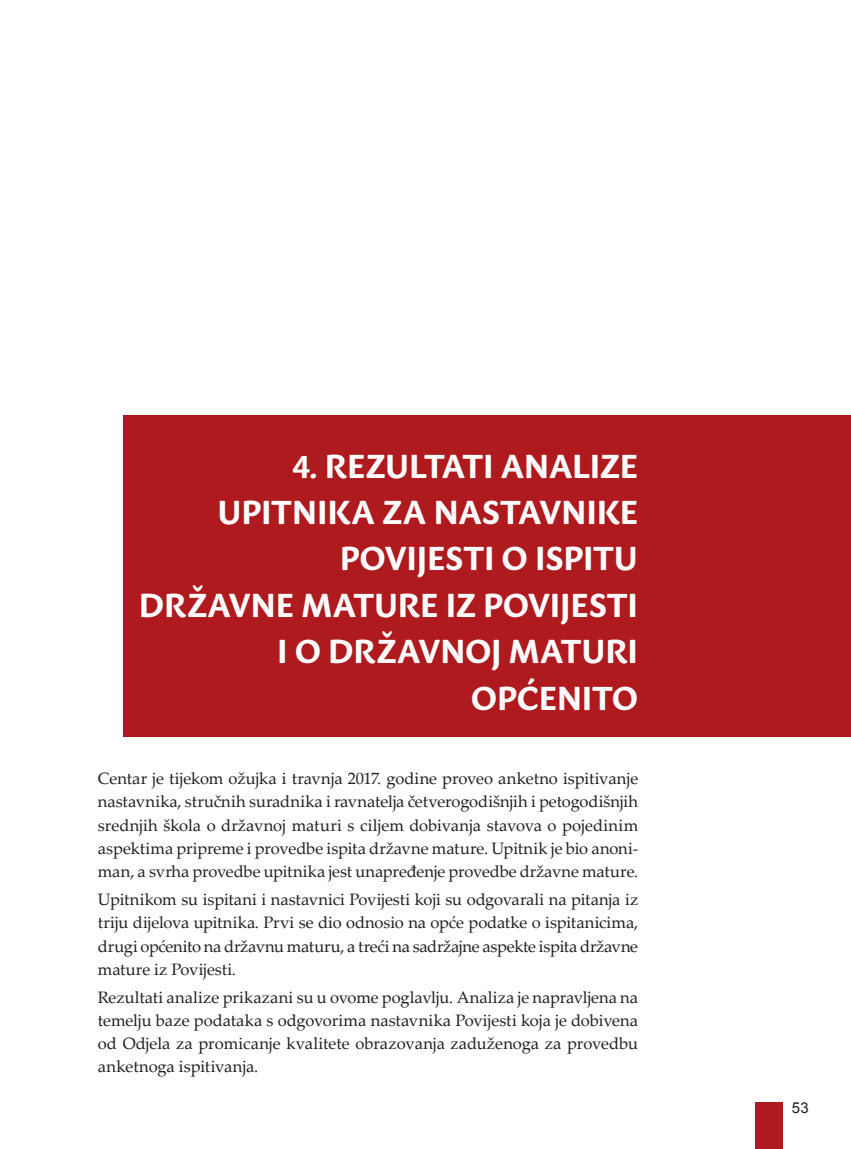
<style>
.page{position:relative;width:851px;height:1149px;background:#fff}
.page>*{position:absolute;margin:0;border:0;box-sizing:border-box;transform-origin:0 0}
.t1{font:700 33px/46.3px "Sharik Sans";letter-spacing:-.005em;color:#fff;text-align:right}
.t2{font:16.5px/23.2px "Palatino Linotype";letter-spacing:-.01em;color:#231f20;text-align:justify}
.t3{font:15px "Arial";color:#231f20}
</style>
<div class="page">
<div style="left:755px;top:1101px;width:27px;height:47px;background:#ae1a1e"></div>
<div style="left:123px;top:415px;width:727px;height:321px;background:#ae1a1e"></div>
<h1 class="t1" style="left:139px;top:441px;width:500px">4. REZULTATI ANALIZE<br>UPITNIKA ZA NASTAVNIKE<br>POVIJESTI O ISPITU<br>DRŽAVNE MATURE IZ POVIJESTI<br>I O DRŽAVNOJ MATURI<br>OPĆENITO</h1>
<p class="t2" style="left:98px;top:766px;width:542px">Centar je tijekom ožujka i travnja 2017. godine proveo anketno ispitivanje nastavnika, stručnih suradnika i ravnatelja četverogodišnjih i petogodišnjih srednjih škola o državnoj maturi s ciljem dobivanja stavova o pojedinim aspektima pripreme i provedbe ispita državne mature. Upitnik je bio anoni&shy;man, a svrha provedbe upitnika jest unapređenje provedbe državne mature.</p>
<p class="t2" style="left:98px;top:886px;width:542px">Upitnikom su ispitani i nastavnici Povijesti koji su odgovarali na pitanja iz triju dijelova upitnika. Prvi se dio odnosio na opće podatke o ispitanicima, drugi općenito na državnu maturu, a treći na sadržajne aspekte ispita državne mature iz Povijesti.</p>
<p class="t2" style="left:98px;top:984px;width:542px">Rezultati analize prikazani su u ovome poglavlju. Analiza je napravljena na temelju baze podataka s odgovorima nastavnika Povijesti koja je dobivena od Odjela za promicanje kvalitete obrazovanja zaduženoga za provedbu anketnoga ispitivanja.</p>
<p class="t3" style="left:791px;top:1097px;width:18px">53</p>
</div>
